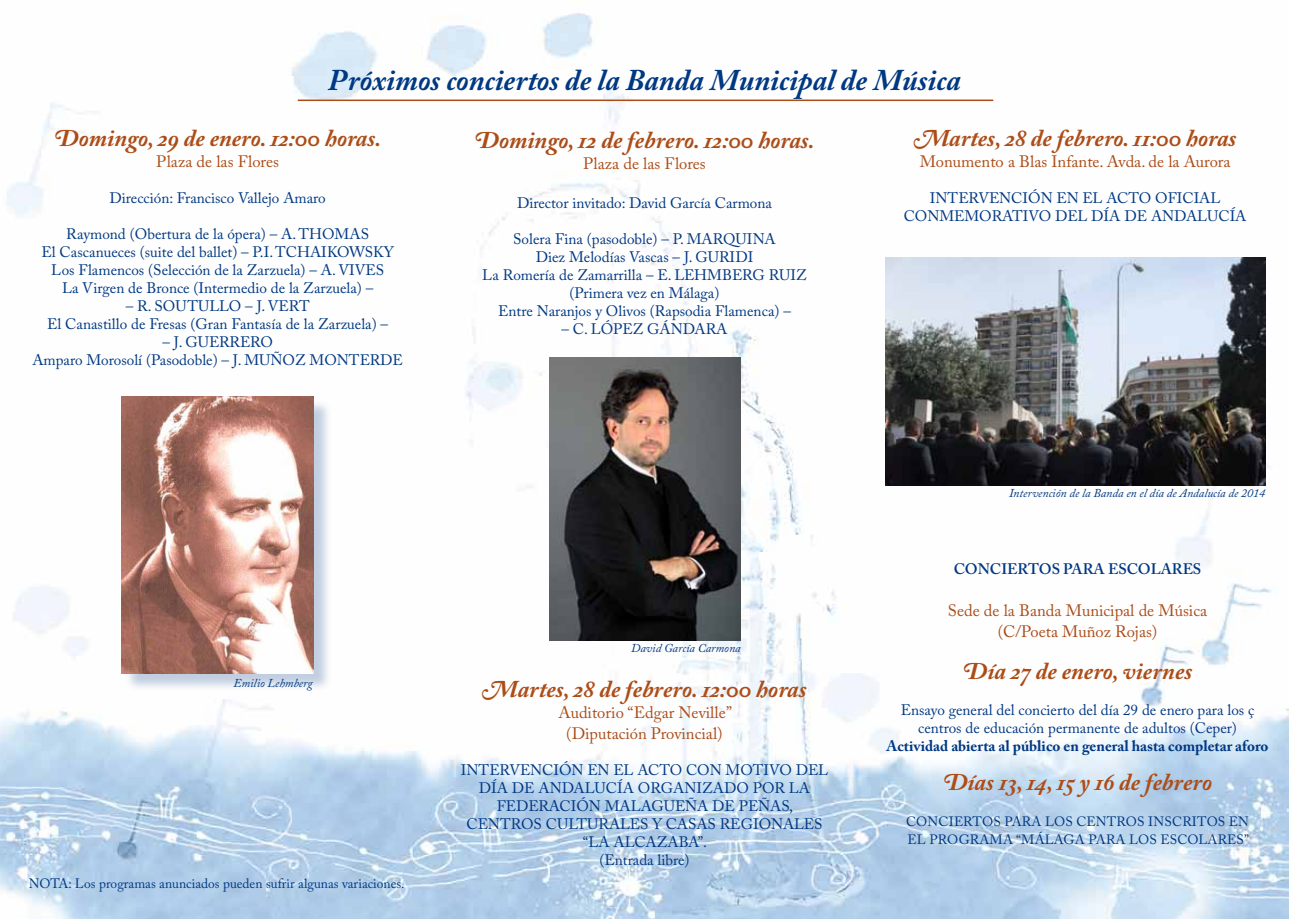
<style>
.page{position:relative;width:1289px;height:919px;background:#fff}
.page>*{position:absolute;margin:0;border:0;box-sizing:border-box;transform-origin:0 0}
.t1{font:italic 700 30px "Adobe Caslon Pro";color:#003882}
.t2{font:italic 700 24px "Adobe Caslon Pro";color:#ac4d18}
.t3{font:16.5px/21px "Adobe Caslon Pro";color:#ac4d18;text-align:center}
.t4{font:15.15px/18px "Adobe Caslon Pro";color:#003882;text-align:center}
.t5{font:700 15.15px "Adobe Caslon Pro";color:#003882}
.t6{font:600 15.15px "Adobe Caslon Pro";letter-spacing:-.005em;color:#003882}
.t7{font:13.5px "Adobe Caslon Pro";color:#003882}
.t8{font:italic 12px "Adobe Caslon Pro";color:#003882}
</style>
<div class="page">
<img style="left:0;top:13px;width:1288px;height:905px">
<hr style="left:298px;top:99px;width:695px;height:2px;background:#ac4d18">
<div style="left:124px;top:399px;width:208px;height:292px;background:#003882;opacity:.24"></div>
<img style="left:122px;top:396px;width:191px;height:277px">
<img style="left:549px;top:357px;width:191px;height:283px">
<img style="left:885px;top:257px;width:380px;height:228px">
<h1 class="t1" style="left:328px;top:62px;width:634px">Próximos conciertos de la Banda Municipal de Música</h1>
<h2 class="t2" style="left:54px;top:124px;width:328px">Domingo, 29 de enero. 12:00 horas.</h2>
<p class="t3" style="left:156px;top:151px;width:124px">Plaza de las Flores</p>
<p class="t4" style="left:109px;top:189px;width:218px">Dirección: Francisco Vallejo Amaro</p>
<p class="t4" style="left:41px;top:225px;width:354px">Raymond (Obertura de la ópera) – A. THOMAS<br>El Cascanueces (suite del ballet) – P.I. TCHAIKOWSKY Los Flamencos (Selección de la Zarzuela) – A. VIVES La Virgen de Bronce (Intermedio de la Zarzuela) –</p>
<p class="t4" style="left:47px;top:297px;width:342px">– R. SOUTULLO – J. VERT<br>El Canastillo de Fresas (Gran Fantasía de la Zarzuela) –</p>
<p class="t4" style="left:162px;top:333px;width:58px">– J. GUERRER</p>
<p class="t4" style="left:32px;top:333px;width:371px;text-align:left;text-indent:228px">O<br>Amparo Morosolí (Pasodoble) – J. MUÑOZ MONTERDE</p>
<h2 class="t2" style="left:474px;top:125px;width:342px">Domingo, 12 de febrero. 12:00 horas.</h2>
<p class="t3" style="left:583px;top:152px;width:124px">Plaza de las Flores</p>
<p class="t4" style="left:517px;top:193px;width:256px">Director invitado: David García Carmona</p>
<p class="t4" style="left:513px;top:229px;width:264px">Solera Fina (pasodoble) – P. MARQUINA</p>
<p class="t4" style="left:535px;top:247px;width:218px">Diez Melodías Vascas – J. GURIDI</p>
<p class="t4" style="left:482px;top:265px;width:251px">La Romería de Zamarrilla – E. LEHMBER</p>
<p class="t4" style="left:752px;top:265px;width:56px">G RUIZ</p>
<p class="t4" style="left:498px;top:283px;width:294px">(Primera vez en Málaga)<br>Entre Naranjos y Olivos (Rapsodia Flamenca) –</p>
<p class="t4" style="left:561px;top:319px;width:168px">– C. LÓPEZ GÁNDARA</p>
<p class="t8" style="left:233px;top:675px;width:81px">Emilio Lehmberg</p>
<p class="t7" style="left:29px;top:875px;width:377px">NOTA: Los programas anunciados pueden sufrir algunas variaciones.</p>
<p class="t8" style="left:631px;top:641px;width:111px">David García Carmona</p>
<h2 class="t2" style="left:482px;top:674px;width:325px">Martes, 28 de febrero. 12:00 horas</h2>
<p class="t3" style="left:558px;top:701px;width:175px">Auditorio “Edgar Neville” (Diputación Provincial)</p>
<p class="t4" style="left:461px;top:760px;width:363px">INTERVENCIÓN EN EL ACTO CON MOTIVO DEL<br>DÍA DE ANDALUCÍA ORGANIZADO POR LA<br>FEDERACIÓ N MALAGUEÑA DE PEÑAS,<br>CENTROS CULTURALES Y CASAS REGIONALES “LA ALCAZABA”.<br>(Entrada libre)</p>
<h2 class="t2" style="left:914px;top:124px;width:324px">Martes, 28 de febrero. 11:00 horas</h2>
<p class="t3" style="left:919px;top:151px;width:312px">Monumento a Blas Infante. Avda. de la Aurora</p>
<p class="t4" style="left:903px;top:189px;width:344px">INTERVENCIÓN EN EL ACTO OFI CIAL<br>CONMEMORATIVO DEL DÍA DE ANDALUCÍA</p>
<p class="t8" style="left:1008px;top:486px;width:258px">Intervención de la Banda en el día de Andalucía de 2014</p>
<p class="t6" style="left:953px;top:560px;width:249px">CONCIERTOS PARA ESCOLARES</p>
<p class="t3" style="left:947px;top:599px;width:261px">Sede de la Banda Municipal de Música (C/Poeta Muñoz Rojas)</p>
<h2 class="t2" style="left:962px;top:656px;width:231px">Día 27 de enero, viernes</h2>
<p class="t4" style="left:900px;top:700px;width:355px">Ensayo general del concierto del día 29 de enero para los ç centros de educación permanente de adultos (Ceper)</p>
<p class="t5" style="left:886px;top:737px;width:383px">Actividad abierta al público en general hasta completar aforo</p>
<h2 class="t2" style="left:943px;top:767px;width:270px">Días 13, 14, 15 y 16 de febrero</h2>
<p class="t7" style="left:906px;top:813px;width:12px">conc</p>
<p class="t7" style="left:948px;top:813px;width:35px">iertos</p>
<p class="t7" style="left:1004px;top:813px;width:160px">para los c entros insc</p>
<p class="t7" style="left:1182px;top:813px;width:25px">ritos</p>
<p class="t7" style="left:1228px;top:813px;width:18px">en</p>
<p class="t7" style="left:907px;top:831px;width:84px">el prog rama</p>
<p class="t7" style="left:1016px;top:831px;width:50px">“Málaga</p>
<p class="t7" style="left:1088px;top:831px;width:92px">para los esco</p>
<p class="t7" style="left:1198px;top:831px;width:52px">lares”</p>
</div>
